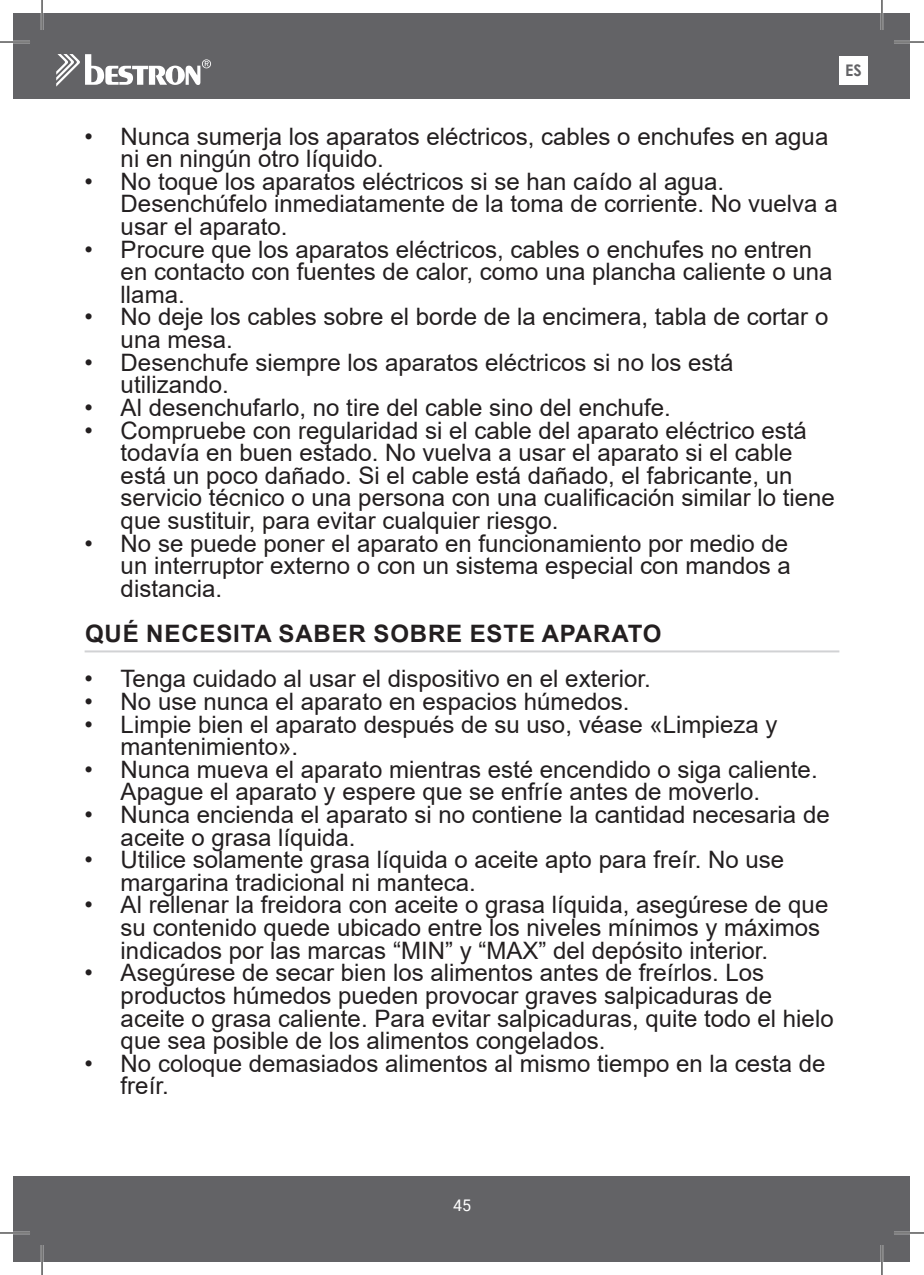
<style>
.page{position:relative;width:924px;height:1275px;background:#fff}
.page>*{position:absolute;margin:0;border:0;box-sizing:border-box;transform-origin:0 0}
.t1{font:24px/22.6px "Arial";color:#231f20}
.t2{font:700 24px "Arial";letter-spacing:.035em;color:#231f20}
.t3{font:16px "Roboto";color:#fff}
.t4{font:700 16px "Century Gothic";color:#636366}
</style>
<div class="page">
<div style="left:14px;top:14px;width:895px;height:85px;background:#636366"></div>
<div style="left:14px;top:1176px;width:895px;height:85px;background:#636366"></div>
<svg style="left:56px;top:54px;width:155px;height:33px"></svg>
<div style="left:839px;top:56px;width:28px;height:29px;background:#fff"></div>
<hr style="left:85px;top:650px;width:754px;height:2px;background:#d1d2d4">
<hr style="left:0;top:41px;width:30px;height:2px;background:#fff">
<hr style="left:893px;top:41px;width:30px;height:2px;background:#fff">
<hr style="left:0;top:1231px;width:30px;height:3px;background:#fff">
<hr style="left:893px;top:1231px;width:30px;height:3px;background:#fff">
<hr style="left:41px;top:0;width:2px;height:30px;background:#fff">
<hr style="left:41px;top:1245px;width:2px;height:30px;background:#fff">
<hr style="left:880px;top:0;width:2px;height:30px;background:#fff">
<hr style="left:880px;top:1245px;width:2px;height:30px;background:#fff">
<hr style="left:0;top:42px;width:30px;height:1px;background:#000">
<hr style="left:893px;top:42px;width:30px;height:1px;background:#000">
<hr style="left:0;top:1232px;width:30px;height:1px;background:#000">
<hr style="left:893px;top:1232px;width:30px;height:1px;background:#000">
<hr style="left:42px;top:0;width:1px;height:30px;background:#000">
<hr style="left:42px;top:1245px;width:1px;height:30px;background:#000">
<hr style="left:881px;top:0;width:1px;height:30px;background:#000">
<hr style="left:881px;top:1245px;width:1px;height:30px;background:#000">
<p class="t4" style="left:844px;top:58px;width:18px">ES</p>
<p class="t1" style="left:121px;top:125px;width:708px;text-indent:-36px">• Nunca sumerja los aparatos eléctricos, cables o enchufes en agua ni en ningún otro líquido.</p>
<p class="t1" style="left:121px;top:170px;width:718px;text-indent:-36px">• No toque los aparatos eléctricos si se han caído al agua.<br>Desenchúfelo inmediatamente de la toma de corriente. No vuelva a usar el aparato.</p>
<p class="t1" style="left:121px;top:238px;width:713px;text-indent:-36px">• Procure que los aparatos eléctricos, cables o enchufes no entren en contacto con fuentes de calor, como una plancha caliente o una llama.</p>
<p class="t1" style="left:121px;top:305px;width:708px;text-indent:-36px">• No deje los cables sobre el borde de la encimera, tabla de cortar o una mesa.</p>
<p class="t1" style="left:121px;top:351px;width:614px;text-indent:-36px">• Desenchufe siempre los aparatos eléctricos si no los está utilizando.</p>
<p class="t1" style="left:85px;top:396px;width:587px">• Al desenchufarlo, no tire del cable sino del enchufe.</p>
<p class="t1" style="left:121px;top:419px;width:715px;text-indent:-36px">• Compruebe con regularidad si el cable del aparato eléctrico está todavía en buen estado. No vuelva a usar el aparato si el cable está un poco dañado. Si el cable está dañado, el fabricante, un servicio técnico o una persona con una cualificación similar lo tiene que sustituir, para evitar cualquier riesgo.</p>
<p class="t1" style="left:121px;top:532px;width:671px;text-align:justify;text-indent:-36px">• No se puede poner el aparato en funcionamiento por medio de un interruptor externo o con un sistema especial con mandos a distancia.</p>
<p class="t2" style="left:85px;top:617px;width:577px">QUÉ NECESITA SABER SOBRE ESTE APARATO</p>
<p class="t1" style="left:85px;top:667px;width:567px">• Tenga cuidado al usar el dispositivo en el exterior.</p>
<p class="t1" style="left:85px;top:690px;width:546px">• No use nunca el aparato en espacios húmedos.</p>
<p class="t1" style="left:121px;top:712px;width:658px;text-indent:-36px">• Limpie bien el aparato después de su uso, véase «Limpieza y mantenimiento».</p>
<p class="t1" style="left:121px;top:758px;width:698px;text-indent:-36px">• Nunca mueva el aparato mientras esté encendido o siga caliente.<br>Apague el aparato y espere que se enfríe antes de moverlo.</p>
<p class="t1" style="left:121px;top:803px;width:710px;text-indent:-36px">• Nunca encienda el aparato si no contiene la cantidad necesaria de aceite o grasa líquida.</p>
<p class="t1" style="left:121px;top:848px;width:665px;text-indent:-36px">• Utilice solamente grasa líquida o aceite apto para freír. No use margarina tradicional ni manteca.</p>
<p class="t1" style="left:121px;top:893px;width:709px;text-indent:-36px">• Al rellenar la freidora con aceite o grasa líquida, asegúrese de que su contenido quede ubicado entre los niveles mínimos y máximos indicados por las marcas “MIN” y “MAX” del depósito interior.</p>
<p class="t1" style="left:121px;top:961px;width:714px;text-indent:-36px">• Asegúrese de secar bien los alimentos antes de freírlos. Los productos húmedos pueden provocar graves salpicaduras de aceite o grasa caliente. Para evitar salpicaduras, quite todo el hielo que sea posible de los alimentos congelados.</p>
<p class="t1" style="left:121px;top:1052px;width:706px;text-indent:-36px">• No coloque demasiados alimentos al mismo tiempo en la cesta de freír.</p>
<p class="t3" style="left:453px;top:1193px;width:19px">45</p>
</div>
